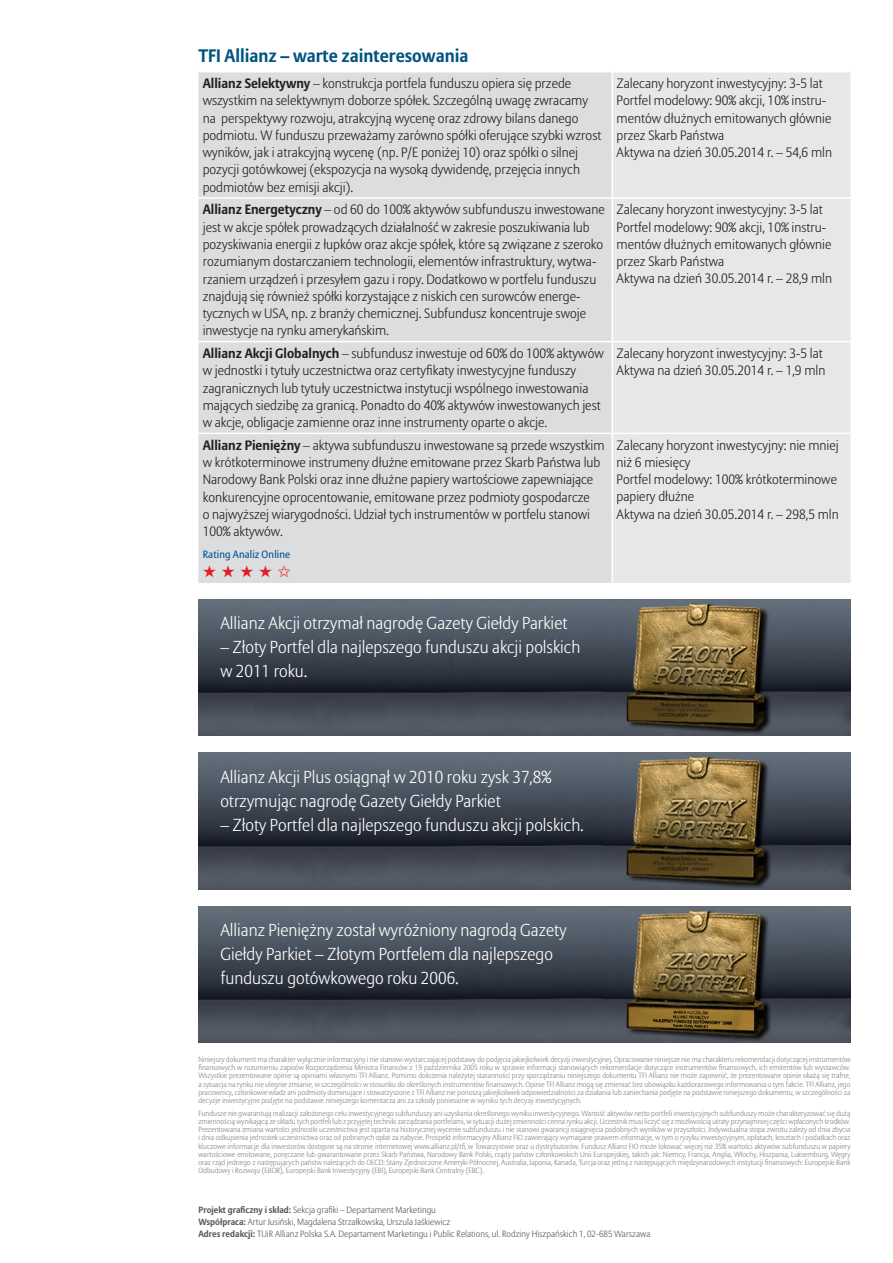
<style>
.page{position:relative;width:893px;height:1263px;background:#fff}
.page>*{position:absolute;margin:0;border:0;box-sizing:border-box;transform-origin:0 0}
.t1{font:700 18px "Allianz Sans CE";color:#005480}
.t2{font:300 17.25px/24px "Allianz Sans CE";color:#fff}
.t3{font:16.5px "Zapf Dingbats ITC";color:#e51a23}
.t4{font:300 13.5px/17.2px "Allianz Sans CE";color:#231f20}
.t5{font:10.5px "Allianz Sans CE";letter-spacing:.01em;color:#01529a}
.t6{font:300 9px/12px "Allianz Sans CE";color:#57585a}
.t7{font:300 7.5px/8.2px "Allianz Sans CE";color:#808285;text-align:justify}
.s1{font-weight:700}
</style>
<div class="page">
<img style="left:198px;top:599px;width:122px;height:136px">
<img style="left:320px;top:599px;width:530px;height:136px">
<img style="left:198px;top:753px;width:122px;height:136px">
<img style="left:320px;top:753px;width:530px;height:136px">
<img style="left:198px;top:907px;width:122px;height:136px">
<img style="left:320px;top:907px;width:530px;height:136px">
<div style="left:198px;top:72px;width:414px;height:511px;background:#dcdddf"></div>
<div style="left:613px;top:72px;width:237px;height:511px;background:#e6e7e9"></div>
<hr style="left:198px;top:197px;width:414px;height:2px;background:#fff">
<hr style="left:612px;top:197px;width:238px;height:2px;background:#fff">
<hr style="left:198px;top:341px;width:414px;height:1px;background:#fff">
<hr style="left:612px;top:341px;width:238px;height:1px;background:#fff">
<hr style="left:198px;top:433px;width:414px;height:1px;background:#fff">
<hr style="left:612px;top:433px;width:238px;height:1px;background:#fff">
<h1 class="t1" style="left:198px;top:45px;width:272px">TFI Allianz – warte zainteresowania</h1>
<p class="t4" style="left:203px;top:75px;width:400px"><span class="s1">Allianz Selektywny</span> – konstrukcja portfela funduszu opiera się przede wszystkim na selektywnym doborze spółek. Szczególną uwagę zwracamy na perspektywy rozwoju, atrakcyjną wycenę oraz zdrowy bilans danego podmiotu. W funduszu przeważamy zarówno spółki oferujące szybki wzrost wyników, jak i atrakcyjną wycenę (np. P/E poniżej 10) oraz spółki o silnej pozycji gotówkowej (ekspozycja na wysoką dywidendę, przejęcia innych podmiotów bez emisji akcji).</p>
<h3 class="t4" style="left:617px;top:75px;width:217px">Zalecany horyzont inwestycyjny: 3-5 lat Portfel modelowy: 90% akcji, 10% instru&shy;mentów dłużnych emitowanych głównie przez Skarb Państwa<br>Aktywa na dzień 30.05.2014 r. – 54,6 mln</h3>
<p class="t4" style="left:203px;top:202px;width:404px"><span class="s1">Allianz Energetyczny</span> – od 60 do 100% aktywów subfunduszu inwestowane jest w akcje spółek prowadzących działalność w zakresie poszukiwania lub pozyskiwania energii z łupków oraz akcje spółek, które są związane z szeroko rozumianym dostarczaniem technologii, elementów infrastruktury, wytwa&shy;rzaniem urządzeń i przesyłem gazu i ropy. Dodatkowo w portfelu funduszu znajdują się również spółki korzystające z niskich cen surowców energe&shy;tycznych w USA, np. z branży chemicznej. Subfundusz koncentruje swoje inwestycje na rynku amerykańskim.</p>
<h3 class="t4" style="left:617px;top:202px;width:217px">Zalecany horyzont inwestycyjny: 3-5 lat Portfel modelowy: 90% akcji, 10% instru&shy;mentów dłużnych emitowanych głównie przez Skarb Państwa<br>Aktywa na dzień 30.05.2014 r. – 28,9 mln</h3>
<p class="t4" style="left:203px;top:345px;width:403px"><span class="s1">Allianz Akcji Globalnych</span> – subfundusz inwestuje od 60% do 100% aktywów w jednostki i tytuły uczestnictwa oraz certyfikaty inwestycyjne funduszy zagranicznych lub tytuły uczestnictwa instytucji wspólnego inwestowania mających siedzibę za granicą. Ponadto do 40% aktywów inwestowanych jest w akcje, obligacje zamienne oraz inne instrumenty oparte o akcje.</p>
<h3 class="t4" style="left:617px;top:345px;width:210px">Zalecany horyzont inwestycyjny: 3-5 lat<br>Aktywa na dzień 30.05.2014 r. – 1,9 mln</h3>
<p class="t4" style="left:203px;top:437px;width:403px"><span class="s1">Allianz Pieniężny</span> – aktywa subfunduszu inwestowane są przede wszystkim w krótkoterminowe instrumeny dłużne emitowane przez Skarb Państwa lub Narodowy Bank Polski oraz inne dłużne papiery wartościowe zapewniające konkurencyjne oprocentowanie, emitowane przez podmioty gospodarcze<br>o najwyższej wiarygodności. Udział tych instrumentów w portfelu stanowi 100% aktywów.</p>
<h3 class="t5" style="left:203px;top:548px;width:89px">Rating Analiz Online</h3>
<h3 class="t3" style="left:203px;top:564px;width:90px">★★★★✩</h3>
<h3 class="t4" style="left:617px;top:437px;width:224px">Zalecany horyzont inwestycyjny: nie mniej niż 6 miesięcy<br>Portfel modelowy: 100% krótkoterminowe papiery dłużne<br>Aktywa na dzień 30.05.2014 r. – 298,5 mln</h3>
<h2 class="t2" style="left:220px;top:612px;width:349px">Allianz Akcji otrzymał nagrodę Gazety Giełdy Parkiet</h2>
<h2 class="t2" style="left:220px;top:636px;width:361px">– Złoty Portfel dla najlepszego funduszu akcji polskich w 2011 roku.</h2>
<h2 class="t2" style="left:220px;top:765px;width:332px">Allianz Akcji Plus osiągnął w 2010 roku zysk 37,8% otrzymując nagrodę Gazety Giełdy Parkiet</h2>
<h2 class="t2" style="left:220px;top:813px;width:365px">– Złoty Portfel dla najlepszego funduszu akcji polskich.</h2>
<h2 class="t2" style="left:220px;top:919px;width:348px">Allianz Pieniężny został wyróżniony nagrodą Gazety<br>Giełdy Parkiet – Złotym Portfelem dla najlepszego funduszu gotówkowego roku 2006.</h2>
<p class="t7" style="left:198px;top:1055px;width:654px">Niniejszy dokument ma charakter wyłącznie informacyjny i nie stanowi wystarczającej podstawy do podjęcia jakiejkolwiek decyzji inwestycyjnej. Opracowanie niniejsze nie ma charakteru rekomendacji dotyczącej instrumentów finansowych w rozumieniu zapisów Rozporządzenia Ministra Finansów z 19 października 2005 roku w sprawie informacji stanowiących rekomendacje dotyczące instrumentów finansowych, ich emitentów lub wystawców.<br>Wszystkie prezentowane opinie są opiniami własnymi TFI Allianz. Pomimo dołożenia należytej staranności przy sporządzaniu niniejszego dokumentu TFI Allianz nie może zapewnić, że prezentowane opinie okażą się trafne, a sytuacja na rynku nie ulegnie zmianie, w szczególności w stosunku do określonych instrumentów finansowych. Opinie TFI Allianz mogą się zmieniać bez obowiązku każdorazowego informowania o tym fakcie. TFI Allianz, jego pracownicy, członkowie władz ani podmioty dominujące i stowarzyszone z TFI Allianz nie ponoszą jakiejkolwiek odpowiedzialności za działania lub zaniechania podjęte na podstawie niniejszego dokumentu, w szczególności za decyzje inwestycyjne podjęte na podstawie niniejszego komentarza ani za szkody poniesione w wyniku tych decyzji inwestycyjnych.</p>
<p class="t7" style="left:198px;top:1109px;width:653px">Fundusze nie gwarantują realizacji założonego celu inwestycyjnego subfunduszy ani uzyskania określonego wyniku inwestycyjnego. Wartość aktywów netto portfeli inwestycyjnych subfunduszy może charakteryzować się dużą zmiennością wynikającą ze składu tych portfeli lub z przyjętej techniki zarządzania portfelami, w sytuacji dużej zmienności cenna rynku akcji. Uczestnik musi liczyć się z możliwością utraty przynajmniej części wpłaconych środków.<br>Prezentowana zmiana wartości jednostki uczestnictwa jest oparta na historycznej wycenie subfunduszu i nie stanowi gwarancji osiągnięcia podobnych wyników w przyszłości. Indywidualna stopa zwrotu zależy od dnia zbycia i dnia odkupienia jednostek uczestnictwa oraz od pobranych opłat za nabycie. Prospekt informacyjny Allianz FIO zawierający wymagane prawem informacje, w tym o ryzyku inwestycyjnym, opłatach, kosztach i podatkach oraz kluczowe informacje dla inwestorów dostępne są na stronie internetowej www.allianz.pl/tfi, w Towarzystwie oraz u dystrybutorów. Fundusz Allianz FIO może lokować więcej niż 35% wartości aktywów subfunduszu w papiery wartościowe emitowane, poręczane lub gwarantowane przez Skarb Państwa, Narodowy Bank Polski, rządy państw członkowskich Unii Europejskiej, takich jak: Niemcy, Francja, Anglia, Włochy, Hiszpania, Luksemburg, Węgry oraz rząd jednego z następujących państw należących do OECD: Stany Zjednoczone Ameryki Północnej, Australia, Japonia, Kanada, Turcja oraz jedną z następujących międzynarodowych instytucji finansowych: Europejski Bank Odbudowy i Rozwoju (EBOR), Europejski Bank Inwestycyjny (EBI), Europejski Bank Centralny (EBC).</p>
<p class="t6" style="left:198px;top:1204px;width:454px"><span class="s1">Projekt graficzny i skład:</span> Sekcja grafiki – Departament Marketingu<br><span class="s1">Współpraca:</span> Artur Jusiński, Magdalena Strzałkowska, Urszula Jaśkiewicz<br><span class="s1">Adres redakcji:</span> TUiR Allianz Polska S.A. Departament Marketingu i Public Relations, ul. Rodziny Hiszpańskich 1, 02-685 Warszawa</p>
</div>
